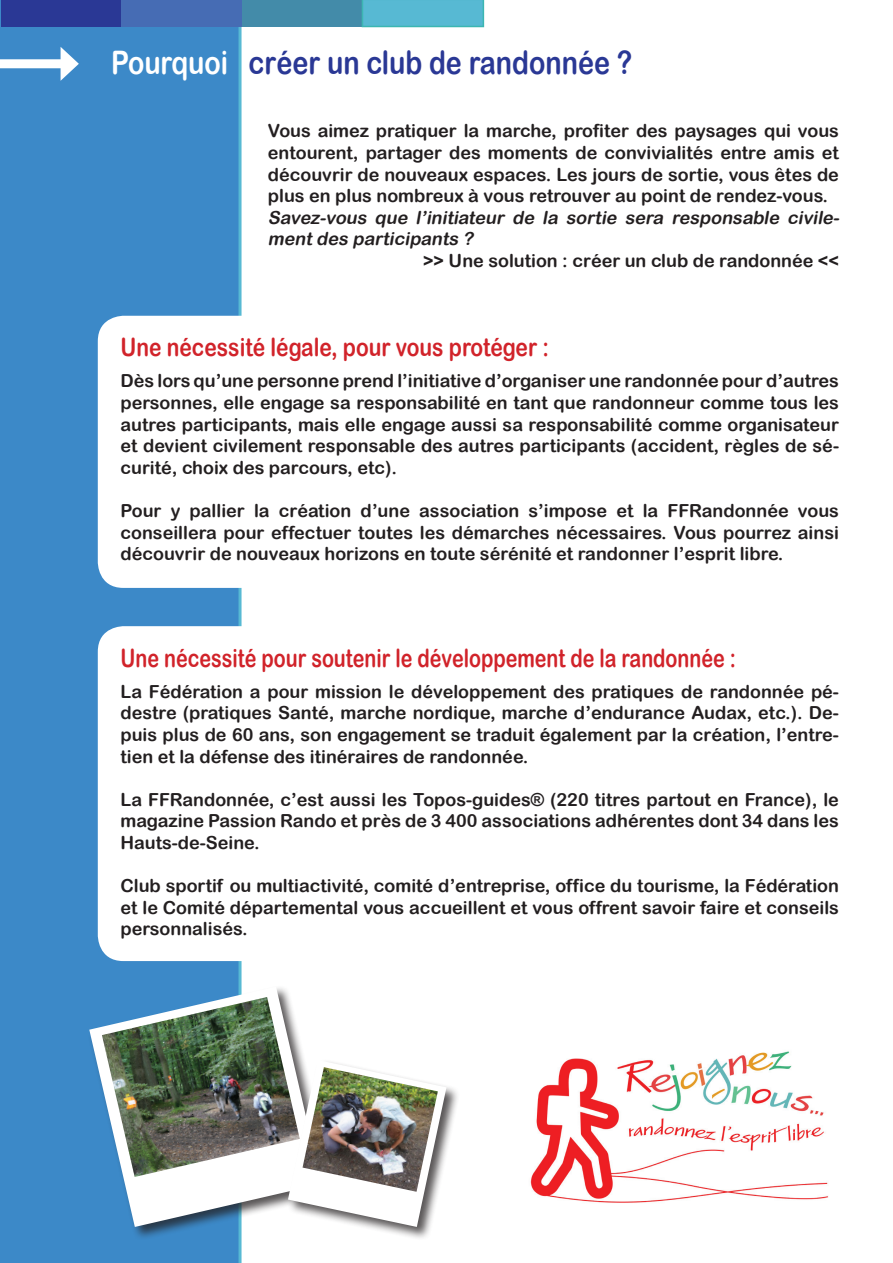
<style>
.page{position:relative;width:893px;height:1263px;background:#fff}
.page>*{position:absolute;margin:0;border:0;box-sizing:border-box;transform-origin:0 0}
.t1{font:32.4px "Arial Rounded MT Bold";color:#2a3895;scale:.83 1}
.t2{font:25.2px "Arial Rounded MT Bold";color:#d1232a;scale:.78 1}
.t3{font:25.2px "Arial Rounded MT Bold";color:#d1232a;scale:.83 1}
.t4{font:18px/21.6px "Arial Rounded MT Bold";color:#231f20;text-align:justify}
.t5{font:italic 18px/21.6px "Arial Rounded MT Bold";color:#231f20}
.s1{color:#fff}
</style>
<div class="page">
<div style="left:0;top:0;width:242px;height:1263px;background:#3c89c8"></div>
<svg style="left:98px;top:626px;width:144px;height:335px"></svg>
<div style="left:1px;top:0;width:121px;height:26px;background:#2a3895"></div>
<div style="left:121px;top:0;width:121px;height:26px;background:#466cb4"></div>
<div style="left:242px;top:0;width:120px;height:26px;background:#438ba9"></div>
<svg style="left:362px;top:0;width:122px;height:27px"></svg>
<div style="left:0;top:59px;width:68px;height:9px;background:#fff"></div>
<svg style="left:61px;top:47px;width:18px;height:34px"></svg>
<svg style="left:98px;top:316px;width:144px;height:272px"></svg>
<img style="left:530px;top:1051px;width:298px;height:152px">
<div style="left:88px;top:985px;width:247px;height:255px;background:#231f20;opacity:.75"></div>
<svg style="left:89px;top:986px;width:233px;height:241px"></svg>
<img style="left:102px;top:997px;width:198px;height:180px">
<div style="left:286px;top:1058px;width:174px;height:182px;background:#231f20;opacity:.75"></div>
<svg style="left:288px;top:1060px;width:158px;height:167px"></svg>
<img style="left:303px;top:1067px;width:135px;height:125px">
<h1 class="t1" style="left:111px;top:43px;width:630px"><span class="s1">Pourquoi</span> créer un club de randonnée ?</h1>
<p class="t4" style="left:268px;top:120px;width:573px">Vous aimez pratiquer la marche, profiter des paysages qui vous entourent, partager des moments de convivialités entre amis et découvrir de nouveaux espaces. Les jours de sortie, vous êtes de plus en plus nombreux à vous retrouver au point de rendez-vous.</p>
<p class="t5" style="left:268px;top:206px;width:576px">Savez-vous que l’initiateur de la sortie sera responsable civile&shy;mentdes participants ?</p>
<p class="t4" style="left:423px;top:250px;width:417px">&gt;&gt; Une solution : créer un club de randonnée &lt;&lt;</p>
<h2 class="t3" style="left:120px;top:332px;width:518px">Une nécessité légale, pour vous protéger :</h2>
<p class="t4" style="left:120px;top:370px;width:720px">Dès lors qu’une personne prend l’initiative d’organiser une randonnée pour d’autres personnes, elle engage sa responsabilité en tant que randonneur comme tous les autres participants, mais elle engage aussi sa responsabilité comme organisateur et devient civilement responsable des autres participants (accident, règles de sé&shy;curité, choix des parcours, etc).</p>
<p class="t4" style="left:120px;top:499px;width:720px">Pour y pallier la création d’une association s’impose et la FFRandonnée vous conseillera pour effectuer toutes les démarches nécessaires. Vous pourrez ainsi découvrir de nouveaux horizons en toute sérénité et randonner l’esprit libre.</p>
<h2 class="t2" style="left:120px;top:643px;width:790px">Une nécessité pour soutenir le développement de la randonnée :</h2>
<p class="t4" style="left:120px;top:680px;width:720px">La Fédération a pour mission le développement des pratiques de randonnée pé&shy;destre (pratiques Santé, marche nordique, marche d’endurance Audax, etc.). De&shy;puis plus de 60 ans, son engagement se traduit également par la création, l’entre&shy;tien et la défense des itinéraires de randonnée.</p>
<p class="t4" style="left:120px;top:788px;width:720px">La FFRandonnée, c’est aussi les Topos-guides® (220 titres partout en France), le magazine Passion Rando et près de 3 400 associations adhérentes dont 34 dans les Hauts-de-Seine.</p>
<p class="t4" style="left:120px;top:875px;width:720px">Club sportif ou multiactivité, comité d’entreprise, office du tourisme, la Fédération et le Comité départemental vous accueillent et vous offrent savoir faire et conseils personnalisés.</p>
</div>
